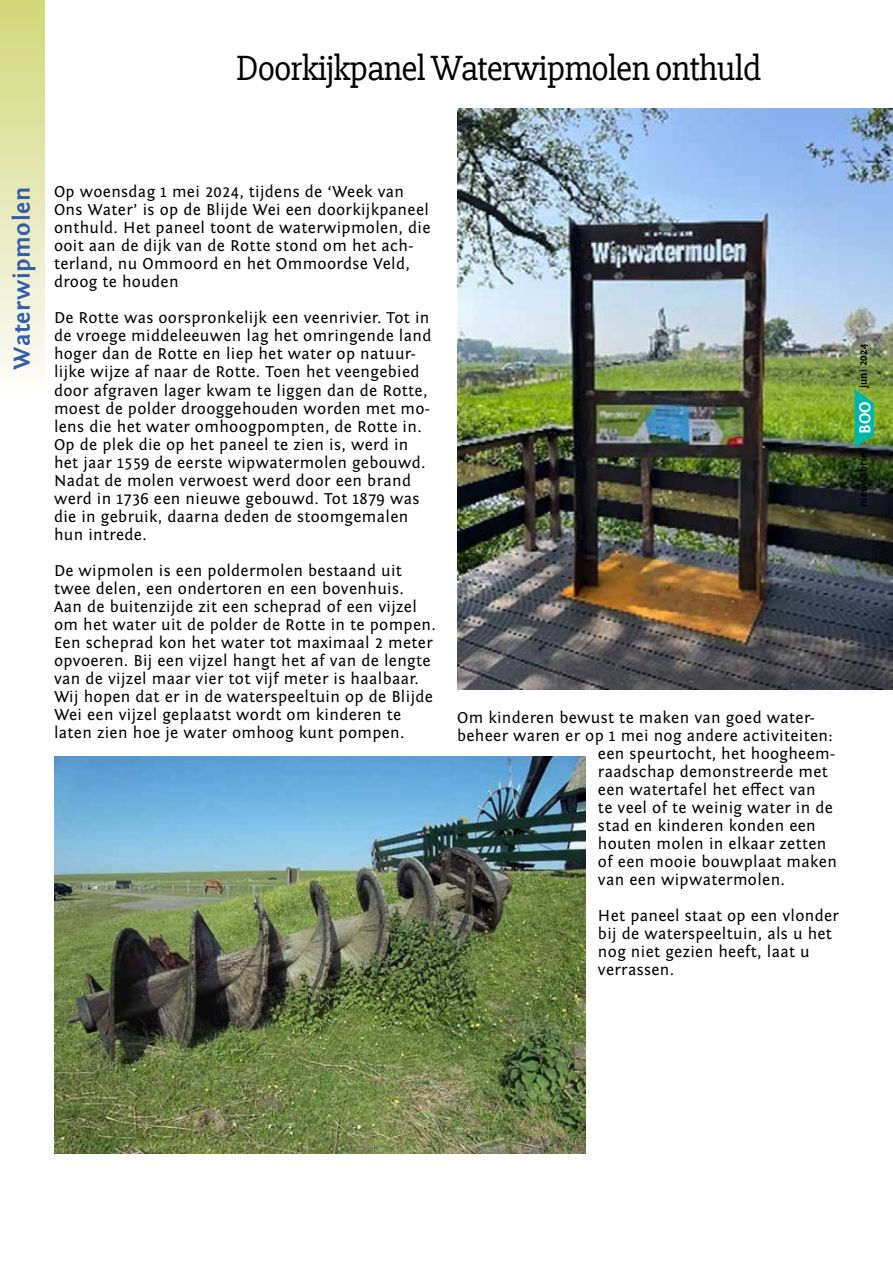
<style>
.page{position:relative;width:893px;height:1263px;background:#fff}
.page>*{position:absolute;margin:0;border:0;box-sizing:border-box;transform-origin:0 0}
.t1{font:36px "Slabo 27 px";letter-spacing:-.025em;color:#000}
.t2{font:700 24px "Fontin Sans";letter-spacing:.025em;color:#345eab}
.t3{font:16.5px/18px "Fontin Sans";letter-spacing:.02em;color:#000}
.t4{font:700 16.5px "Fontin Sans";color:#fff}
.t5{font:700 10.5px "Fontin Sans";letter-spacing:.02em;color:#000}
</style>
<div class="page">
<img style="left:457px;top:109px;width:436px;height:581px">
<div style="left:0;top:1px;width:45px;height:530px;background:linear-gradient(to bottom,#d4d97f,#fff)"></div>
<svg style="left:855px;top:389px;width:19px;height:58px"></svg>
<img style="left:54px;top:756px;width:531px;height:398px">
<h1 class="t1" style="left:236px;top:47px;width:527px">Doorkijkpanel Waterwipmolen onthuld</h1>
<h2 class="t2" style="left:9px;top:370px;width:184px;rotate:-90deg">Waterwipmolen</h2>
<p class="t3" style="left:54px;top:183px;width:378px">Op woensdag 1 mei 2024, tijdens de ‘Week van Ons Water’ is op de Blijde Wei een doorkijkpaneel onthuld. Het paneel toont de waterwipmolen, die ooit aan de dijk van de Rotte stond om het ach&shy;terland, nu Ommoord en het Ommoordse Veld, droog te houden</p>
<p class="t3" style="left:54px;top:309px;width:379px">De Rotte was oorspronkelijk een veenrivier. Tot in de vroege middeleeuwen lag het omringende land hoger dan de Rotte en liep het water op natuur&shy;lijke wijze af naar de Rotte. Toen het veengebied door afgraven lager kwam te liggen dan de Rotte, moest de polder drooggehouden worden met mo&shy;lens die het water omhoogpompten, de Rotte in.<br>Op de plek die op het paneel te zien is, werd in het jaar 1559 de eerste wipwatermolen gebouwd.<br>Nadat de molen verwoest werd door een brand werd in 1736 een nieuwe gebouwd. Tot 1879 was die in gebruik, daarna deden de stoomgemalen hun intrede.</p>
<p class="t3" style="left:54px;top:561px;width:383px">De wipmolen is een poldermolen bestaand uit twee delen, een ondertoren en een bovenhuis.<br>Aan de buitenzijde zit een scheprad of een vijzel om het water uit de polder de Rotte in te pompen.<br>Een scheprad kon het water tot maximaal 2 meter opvoeren. Bij een vijzel hangt het af van de lengte van de vijzel maar vier tot vijf meter is haalbaar.<br>Wij hopen dat er in de waterspeeltuin op de Blijde Wei een vijzel geplaatst wordt om kinderen te laten zien hoe je water omhoog kunt pompen.</p>
<p class="t5" style="left:858px;top:388px;width:46px;rotate:-90deg">juni 2024</p>
<p class="t4" style="left:856px;top:434px;width:34px;rotate:-90deg">BOO</p>
<p class="t5" style="left:858px;top:507px;width:60px;rotate:-90deg">nieuwsbrief</p>
<p class="t3" style="left:457px;top:709px;width:359px">Om kinderen bewust te maken van goed water-</p>
<p class="t3" style="left:457px;top:727px;width:377px">beheer waren er op 1 mei nog andere activiteiten:</p>
<p class="t3" style="left:598px;top:745px;width:239px">een speurtocht, het hoogheem-</p>
<p class="t3" style="left:598px;top:763px;width:231px">raadschap demonstreerde met</p>
<p class="t3" style="left:598px;top:781px;width:219px">een watertafel het effect van</p>
<p class="t3" style="left:598px;top:799px;width:236px">te veel of te weinig water in de</p>
<p class="t3" style="left:598px;top:817px;width:219px">stad en kinderen konden een</p>
<p class="t3" style="left:598px;top:835px;width:230px">houten molen in elkaar zetten</p>
<p class="t3" style="left:598px;top:853px;width:241px">of een mooie bouwplaat maken</p>
<p class="t3" style="left:598px;top:871px;width:189px">van een wipwatermolen.</p>
<p class="t3" style="left:598px;top:907px;width:242px">Het paneel staat op een vlonder bij de waterspeeltuin, als u het nog niet gezien heeft, laat u verrassen.</p>
</div>
